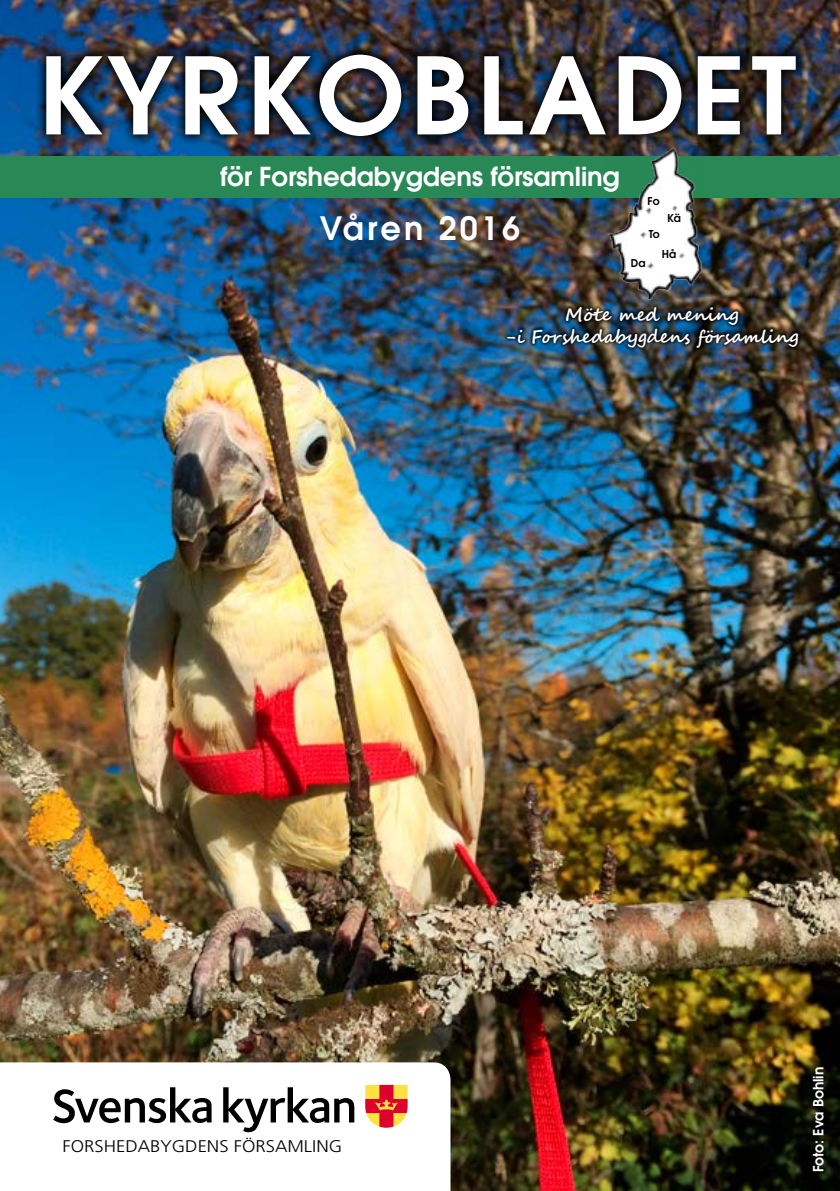
<style>
.page{position:relative;width:840px;height:1191px;background:#fff}
.page>*{position:absolute;margin:0;border:0;box-sizing:border-box;transform-origin:0 0}
.t1{font:600 105.6px "Avant Garde";letter-spacing:.05em;color:#fff}
.t2{font:600 32px "Avant Garde";letter-spacing:.1em;color:#fff}
.t3{font:600 26px "Avant Garde";letter-spacing:-.005em;color:#fff}
.t4{font:700 18px/21.6px "Segoe Script";color:#fff;text-align:center}
.t5{font:300 16.8px "Frutiger";color:#000;scale:1.1 1}
.t6{font:600 14px "Avant Garde";color:#fff}
.t7{font:600 10.8px "Avant Garde";color:#000}
</style>
<div class="page">
<img style="left:0;top:0;width:839px;height:1191px">
<svg style="left:0;top:1062px;width:450px;height:129px"></svg>
<div style="left:0;top:157px;width:839px;height:41px;background:#288957"></div>
<img style="left:36px;top:43px;width:772px;height:104px">
<svg style="left:53px;top:1087px;width:158px;height:36px"></svg>
<svg style="left:223px;top:1087px;width:131px;height:45px"></svg>
<svg style="left:365px;top:1085px;width:42px;height:42px;background:#ed7349"></svg>
<div style="left:503px;top:303px;width:298px;height:47px;background:#000;opacity:.75"></div>
<img style="left:604px;top:146px;width:100px;height:155px">
<h1 class="t1" style="left:37px;top:27px;width:760px">KYRKOBLADET</h1>
<h3 class="t3" style="left:220px;top:159px;width:401px">för Forshedabygdens församling</h3>
<h2 class="t2" style="left:319px;top:207px;width:202px">Våren 2016</h2>
<p class="t7" style="left:647px;top:194px;width:14px">Fo</p>
<p class="t7" style="left:648px;top:227px;width:12px">To</p>
<p class="t7" style="left:667px;top:211px;width:15px">Kä</p>
<p class="t7" style="left:630px;top:256px;width:16px">Da</p>
<p class="t7" style="left:661px;top:247px;width:16px">Hå</p>
<p class="t4" style="left:505px;top:304px;width:294px">Möte med mening<br>-i Forshedabygdens församling</p>
<p class="t5" style="left:62px;top:1136px;width:255px">FORSHEDABYGDENS FÖRSAMLING</p>
<p class="t6" style="left:808px;top:1172px;width:107px;rotate:-90deg">Foto: Eva Bohlin</p>
</div>
